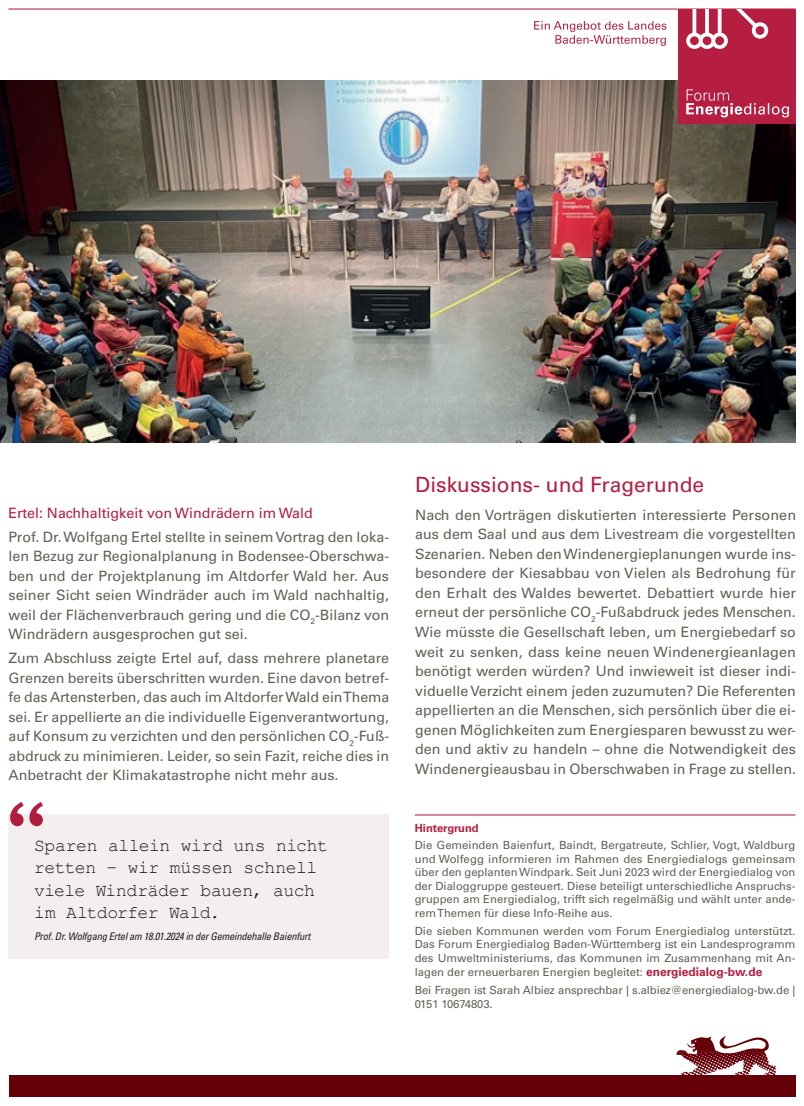
<style>
.page{position:relative;width:804px;height:1106px;background:#fff}
.page>*{position:absolute;margin:0;border:0;box-sizing:border-box;transform-origin:0 0}
.t1{font:108px "Andale Mono";color:#b51e41}
.t2{font:21px "Univers LT Std";color:#b51e41}
.t3{font:18px/22.5px "Courier New";letter-spacing:-.02em;color:#231f20}
.t4{font:14.25px/19.5px "Univers LT Std";color:#646056;text-align:justify}
.t5{font:14.25px "Univers LT Std";color:#b51e41}
.t6{font:11.25px/13.5px "Univers LT Std";color:#646056;text-align:justify}
.t7{font:700 11.25px "Univers LT Std";color:#b51e41}
.t8{font:italic condensed 10.5px "Univers LT Std";letter-spacing:-.02em;color:#231f20}
.s1{font-weight:700;font-size:12px;color:#b51e41}
</style>
<div class="page">
<div style="left:9px;top:1075px;width:786px;height:21px;background:#650008"></div>
<hr style="left:415px;top:814px;width:380px;height:1px;background:#b51e41">
<hr style="left:9px;top:9px;width:786px;height:1px;background:#b51e41">
<div style="left:9px;top:814px;width:380px;height:144px;background:#f4eeee"></div>
<img style="left:676px;top:1035px;width:100px;height:40px">
<img style="left:0;top:81px;width:795px;height:361px">
<div style="left:678px;top:10px;width:117px;height:114px;background:#b51e41"></div>
<svg style="left:686px;top:10px;width:83px;height:39px"></svg>
<svg style="left:534px;top:21px;width:132px;height:25px"></svg>
<svg style="left:686px;top:89px;width:103px;height:28px"></svg>
<p class="t5" style="left:9px;top:504px;width:306px">Ertel: Nachhaltigkeit von Windrädern im Wald</p>
<p class="t4" style="left:9px;top:527px;width:382px">Prof. Dr. Wolfgang Ertel stellte in seinem Vortrag den loka&shy;len Bezug zur Regionalplanung in Bodensee-Oberschwa&shy;ben und der Projektplanung im Altdorfer Wald her. Aus seiner Sicht seien Windräder auch im Wald nachhaltig, weil der Flächenverbrauch gering und die CO<sub>2</sub>-Bilanz von Windrädern ausgesprochen gut sei.</p>
<p class="t4" style="left:9px;top:648px;width:382px">Zum Abschluss zeigte Ertel auf, dass mehrere planetare Grenzen bereits überschritten wurden. Eine davon betref&shy;fe das Artensterben, das auch im Altdorfer Wald ein Thema sei. Er appellierte an die individuelle Eigenverantwortung, auf Konsum zu verzichten und den persönlichen CO<sub>2</sub>-Fuß&shy;abdruck zu minimieren. Leider, so sein Fazit, reiche dies in Anbetracht der Klimakatastrophe nicht mehr aus.</p>
<h1 class="t1" style="left:-5px;top:770px;width:66px">“</h1>
<p class="t3" style="left:34px;top:833px;width:295px">Sparen allein wird uns nicht retten – wir müssen schnell viele Windräder bauen, auch im Altdorfer Wald.</p>
<p class="t8" style="left:34px;top:930px;width:278px">Prof. Dr. Wolfgang Ertel am 18.01.2024 in der Gemeindehalle Baienfurt</p>
<h2 class="t2" style="left:415px;top:472px;width:290px">Diskussions- und Fragerunde</h2>
<p class="t4" style="left:415px;top:505px;width:382px">Nach den Vorträgen diskutierten interessierte Personen aus dem Saal und aus dem Livestream die vorgestellten Szenarien. Neben den Windenergieplanungen wurde ins&shy;besondere der Kiesabbau von Vielen als Bedrohung für den Erhalt des Waldes bewertet. Debattiert wurde hier erneut der persönliche CO<sub>2</sub>-Fußabdruck jedes Menschen.<br>Wie müsste die Gesellschaft leben, um Energiebedarf so weit zu senken, dass keine neuen Windenergieanlagen benötigt werden würden? Und inwieweit ist dieser indi&shy;viduelle Verzicht einem jeden zuzumuten? Die Referenten appellierten an die Menschen, sich persönlich über die ei&shy;genen Möglichkeiten zum Energiesparen bewusst zu wer&shy;den und aktiv zu handeln – ohne die Notwendigkeit des Windenergieausbau in Oberschwaben in Frage zu stellen.</p>
<p class="t7" style="left:415px;top:821px;width:66px">Hintergrund</p>
<p class="t6" style="left:415px;top:838px;width:382px">Die Gemeinden Baienfurt, Baindt, Bergatreute, Schlier, Vogt, Waldburg und Wolfegg informieren im Rahmen des Energiedialogs gemeinsam über den geplanten Windpark. Seit Juni 2023 wird der Energiedialog von der Dialoggruppe gesteuert. Diese beteiligt unterschiedliche Anspruchs&shy;gruppen am Energiedialog, trifft sich regelmäßig und wählt unter ande&shy;rem Themen für diese Info-Reihe aus.</p>
<p class="t6" style="left:415px;top:923px;width:382px">Die sieben Kommunen werden vom Forum Energiedialog unterstützt.<br>Das Forum Energiedialog Baden-Württemberg ist ein Landesprogramm des Umweltministeriums, das Kommunen im Zusammenhang mit An&shy;lagen der erneuerbaren Energien begleitet: <span class="s1">energiedialog-bw.de</span></p>
<p class="t6" style="left:415px;top:982px;width:382px;line-height:14.4px">Bei Fragen ist Sarah Albiez ansprechbar | s.albiez@energiedialog-bw.de |<br>0151 10674803.</p>
</div>
